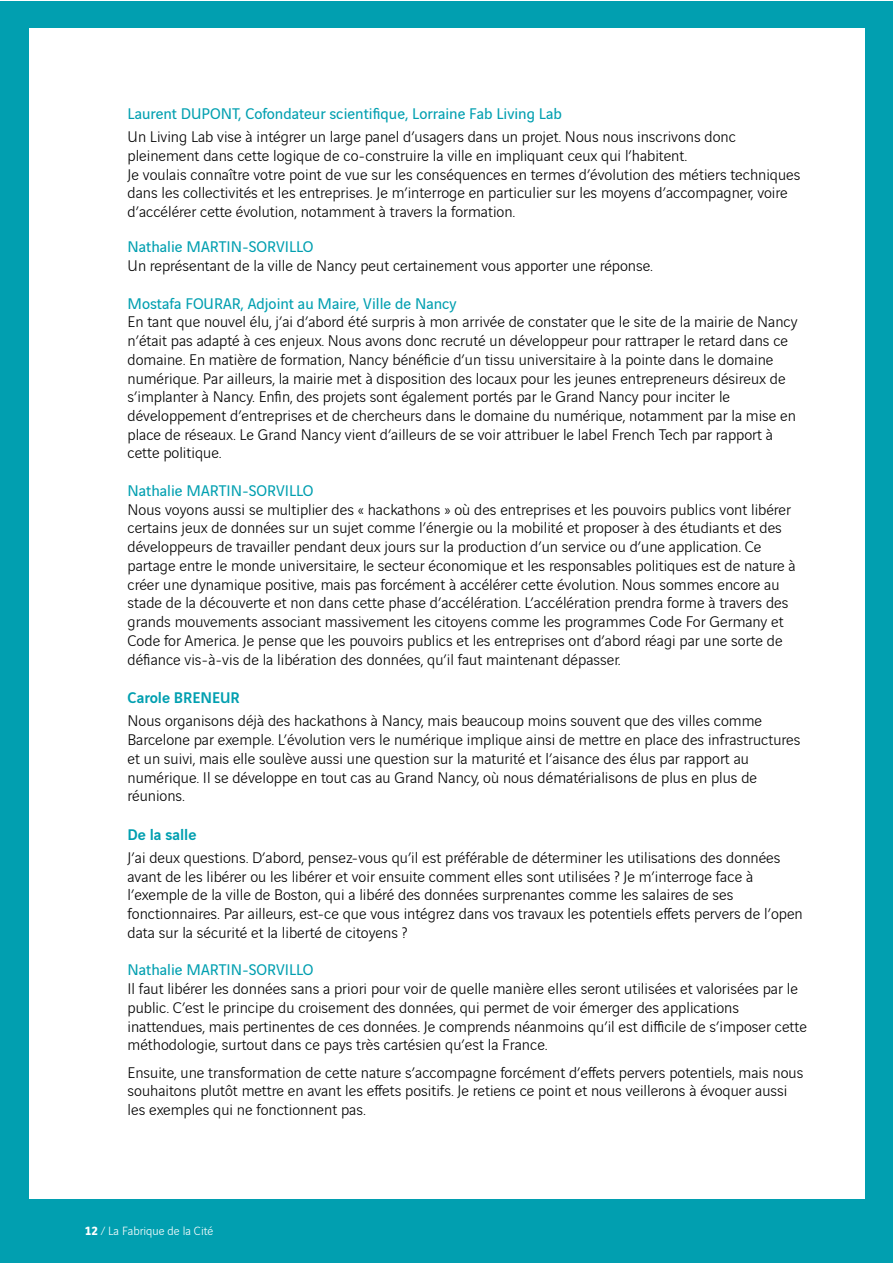
<style>
.page{position:relative;width:893px;height:1263px;background:#fff}
.page>*{position:absolute;margin:0;border:0;box-sizing:border-box;transform-origin:0 0}
.t1{font:300 16.5px/18.8px "Vinci Sans";color:#000}
.t2{font:16.5px "Vinci Sans";color:#019fb0}
.t3{font:500 16.5px "Vinci Sans";color:#019fb0}
.t4{font:300 12.75px "Vinci Sans";color:#fff}
.s1{font-weight:700}
</style>
<div class="page">
<div style="left:0;top:1px;width:892px;height:1262px;background:#019fb0"></div>
<div style="left:29px;top:29px;width:835px;height:1170px;background:#fff"></div>
<p class="t2" style="left:128px;top:101px;width:436px">Laurent DUPONT, Cofondateur scientifique, Lorraine Fab Living Lab</p>
<p class="t1" style="left:128px;top:126px;width:674px">Un Living Lab vise à intégrer un large panel d’usagers dans un projet. Nous nous inscrivons donc pleinement dans cette logique de co-construire la ville en impliquant ceux qui l’habitent.<br>Je voulais connaître votre point de vue sur les conséquences en termes d’évolution des métiers techniques dans les collectivités et les entreprises. Je m’interroge en particulier sur les moyens d’accompagner, voire d’accélérer cette évolution, notamment à travers la formation.</p>
<p class="t2" style="left:128px;top:235px;width:187px">Nathalie MARTIN-SORVILLO</p>
<p class="t1" style="left:128px;top:255px;width:527px">Un représentant de la ville de Nancy peut certainement vous apporter une réponse.</p>
<p class="t2" style="left:128px;top:291px;width:331px">Mostafa FOURAR, Adjoint au Maire, Ville de Nancy</p>
<p class="t1" style="left:128px;top:311px;width:671px">En tant que nouvel élu, j’ai d’abord été surpris à mon arrivée de constater que le site de la mairie de Nancy n’était pas adapté à ces enjeux. Nous avons donc recruté un développeur pour rattraper le retard dans ce domaine. En matière de formation, Nancy bénéficie d’un tissu universitaire à la pointe dans le domaine numérique. Par ailleurs, la mairie met à disposition des locaux pour les jeunes entrepreneurs désireux de s’implanter à Nancy. Enfin, des projets sont également portés par le Grand Nancy pour inciter le développement d’entreprises et de chercheurs dans le domaine du numérique, notamment par la mise en place de réseaux. Le Grand Nancy vient d’ailleurs de se voir attribuer le label French Tech par rapport à cette politique.</p>
<p class="t2" style="left:128px;top:478px;width:187px">Nathalie MARTIN-SORVILLO</p>
<p class="t1" style="left:128px;top:499px;width:670px">Nous voyons aussi se multiplier des « hackathons » où des entreprises et les pouvoirs publics vont libérer certains jeux de données sur un sujet comme l’énergie ou la mobilité et proposer à des étudiants et des développeurs de travailler pendant deux jours sur la production d’un service ou d’une application. Ce partage entre le monde universitaire, le secteur économique et les responsables politiques est de nature à créer une dynamique positive, mais pas forcément à accélérer cette évolution. Nous sommes encore au stade de la découverte et non dans cette phase d’accélération. L’accélération prendra forme à travers des grands mouvements associant massivement les citoyens comme les programmes Code For Germany et Code for America. Je pense que les pouvoirs publics et les entreprises ont d’abord réagi par une sorte de défiance vis-à-vis de la libération des données, qu’il faut maintenant dépasser.</p>
<p class="t3" style="left:128px;top:685px;width:114px">Carole BRENEUR</p>
<p class="t1" style="left:128px;top:710px;width:674px">Nous organisons déjà des hackathons à Nancy, mais beaucoup moins souvent que des villes comme Barcelone par exemple. L’évolution vers le numérique implique ainsi de mettre en place des infrastructures et un suivi, mais elle soulève aussi une question sur la maturité et l’aisance des élus par rapport au numérique. Il se développe en tout cas au Grand Nancy, où nous dématérialisons de plus en plus de réunions.</p>
<p class="t3" style="left:128px;top:822px;width:70px">De la salle</p>
<p class="t1" style="left:128px;top:847px;width:677px">J’ai deux questions. D’abord, pensez-vous qu’il est préférable de déterminer les utilisations des données avant de les libérer ou les libérer et voir ensuite comment elles sont utilisées ? Je m’interroge face à l’exemple de la ville de Boston, qui a libéré des données surprenantes comme les salaires de ses fonctionnaires. Par ailleurs, est-ce que vous intégrez dans vos travaux les potentiels effets pervers de l’open data sur la sécurité et la liberté de citoyens ?</p>
<p class="t2" style="left:128px;top:958px;width:187px">Nathalie MARTIN-SORVILLO</p>
<p class="t1" style="left:128px;top:978px;width:681px">Il faut libérer les données sans a priori pour voir de quelle manière elles seront utilisées et valorisées par le public. C’est le principe du croisement des données, qui permet de voir émerger des applications inattendues, mais pertinentes de ces données. Je comprends néanmoins qu’il est difficile de s’imposer cette méthodologie, surtout dans ce pays très cartésien qu’est la France.</p>
<p class="t1" style="left:128px;top:1061px;width:677px">Ensuite, une transformation de cette nature s’accompagne forcément d’effets pervers potentiels, mais nous souhaitons plutôt mettre en avant les effets positifs. Je retiens ce point et nous veillerons à évoquer aussi les exemples qui ne fonctionnent pas.</p>
<p class="t4" style="left:85px;top:1221px;width:130px"><span class="s1">12</span> / La Fabrique de la Cité</p>
</div>
